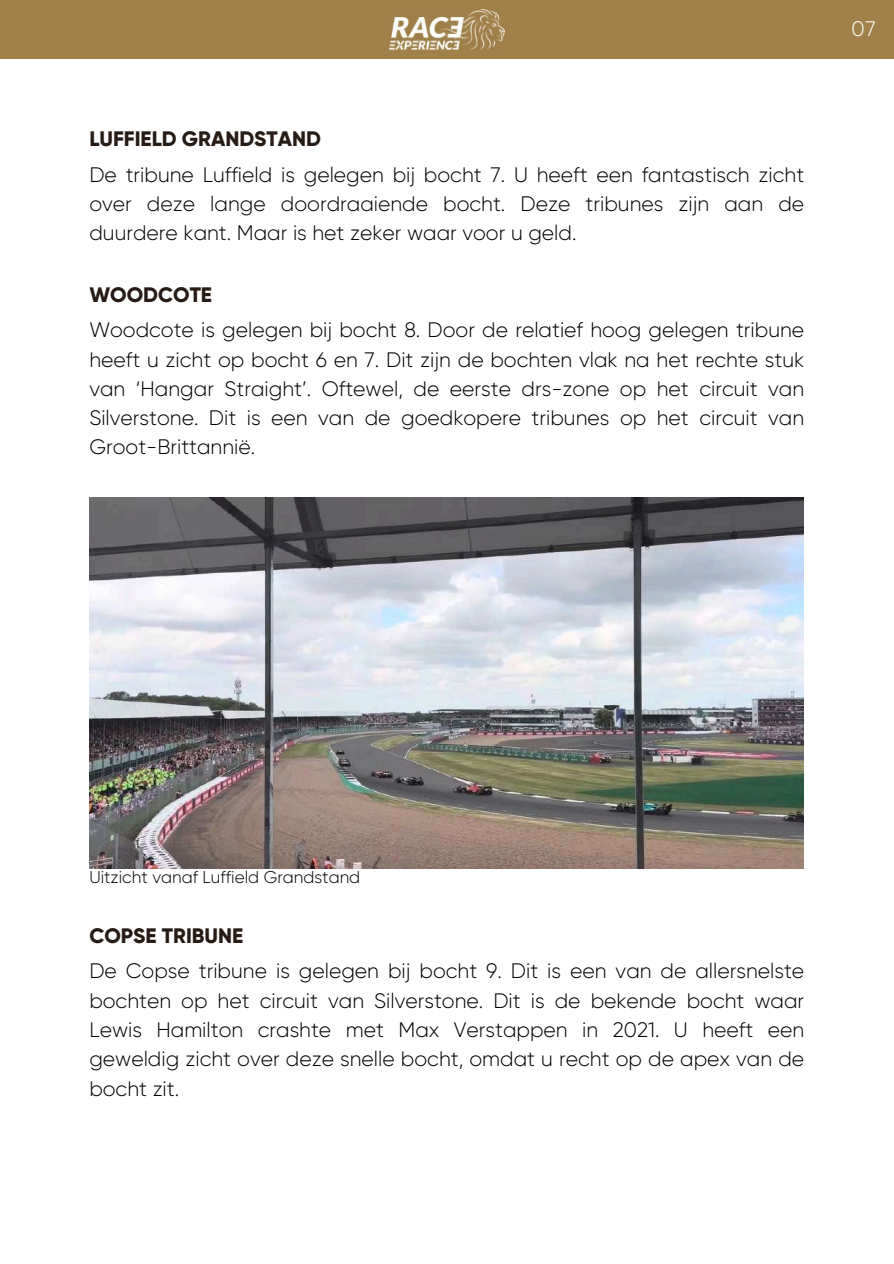
<style>
.page{position:relative;width:894px;height:1264px;background:#fff}
.page>*{position:absolute;margin:0;border:0;box-sizing:border-box;transform-origin:0 0}
.t1{font:300 21px/29.2px "Gilroy";color:#000;text-align:justify}
.t2{font:800 21px "Gilroy";color:#261b15}
.t3{font:300 21px "Gilroy";color:#fff}
.t4{font:300 17.1px "Gilroy";color:#000}
</style>
<div class="page">
<div style="left:0;top:0;width:893px;height:59px;background:#a0814a"></div>
<img style="left:389px;top:9px;width:115px;height:41px">
<img style="left:89px;top:497px;width:714px;height:371px">
<p class="t2" style="left:89px;top:126px;width:233px">LUFFIELD GRANDSTAND</p>
<p class="t1" style="left:89px;top:160px;width:716px">De tribune Luffield is gelegen bij bocht 7. U heeft een fantastisch zicht over deze lange doordraaiende bocht. Deze tribunes zijn aan de duurdere kant. Maar is het zeker waar voor u geld.</p>
<p class="t2" style="left:89px;top:281px;width:124px">WOODCOTE</p>
<p class="t1" style="left:89px;top:315px;width:716px">Woodcote is gelegen bij bocht 8. Door de relatief hoog gelegen tribune heeft u zicht op bocht 6 en 7. Dit zijn de bochten vlak na het rechte stuk van ‘Hangar Straight’. Oftewel, de eerste drs-zone op het circuit van Silverstone. Dit is een van de goedkopere tribunes op het circuit van Groot-Brittannië.</p>
<p class="t3" style="left:851px;top:16px;width:26px">07</p>
<p class="t4" style="left:89px;top:867px;width:272px">Uitzicht vanaf Luffield Grandstand</p>
<p class="t2" style="left:89px;top:922px;width:155px">COPSE TRIBUNE</p>
<p class="t1" style="left:89px;top:956px;width:716px">De Copse tribune is gelegen bij bocht 9. Dit is een van de allersnelste bochten op het circuit van Silverstone. Dit is de bekende bocht waar Lewis Hamilton crashte met Max Verstappen in 2021. U heeft een geweldig zicht over deze snelle bocht, omdat u recht op de apex van de bocht zit.</p>
</div>
